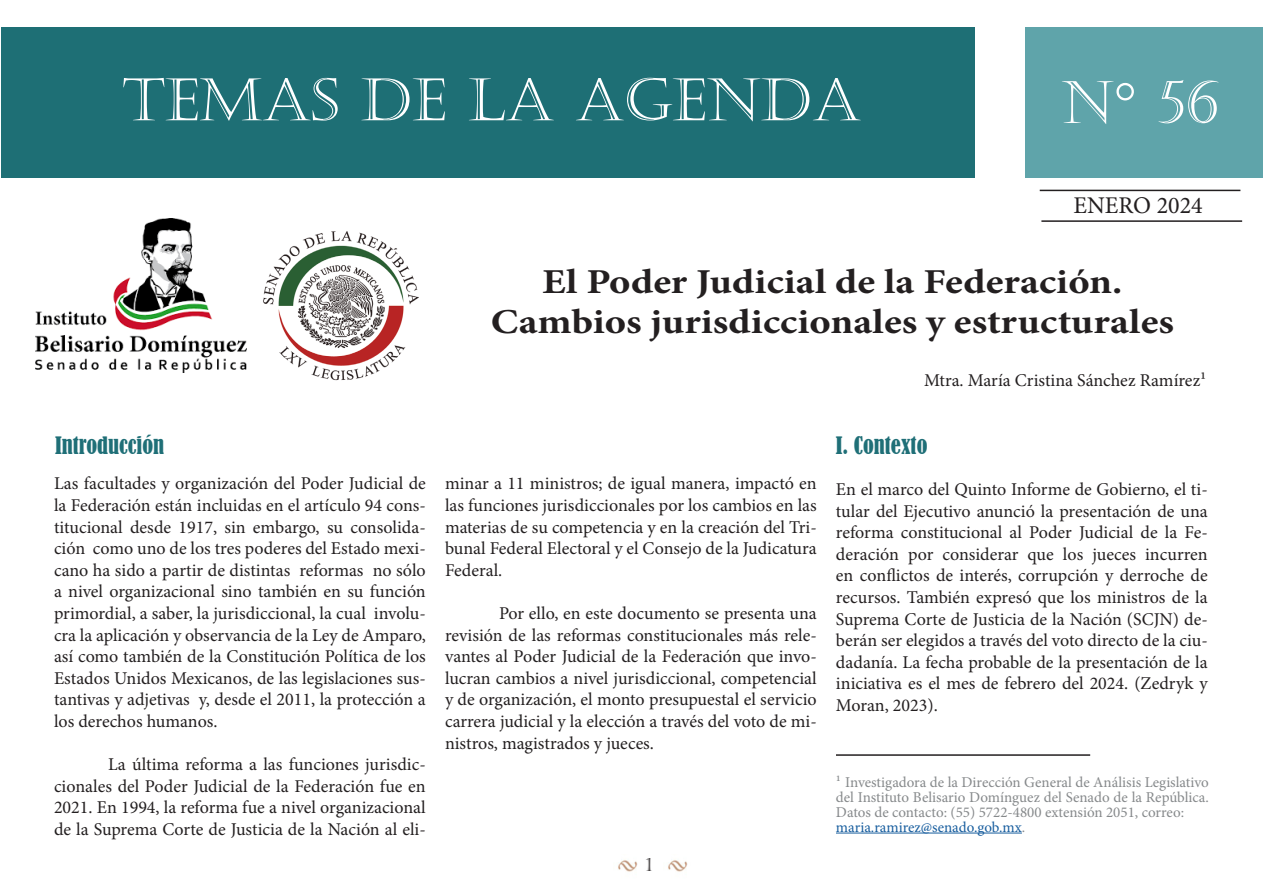
<style>
.page{position:relative;width:1263px;height:893px;background:#fff}
.page>*{position:absolute;margin:0;border:0;box-sizing:border-box;transform-origin:0 0}
.t1{font:58.5px "Castellar";color:#fff}
.t2{font:700 34.95px "Minion Pro";color:#231f20;scale:1.16 1}
.t3{font:24px "Minion Pro";color:#231f20}
.t4{font:condensed 22.5px "Bernard";color:#1f6f77}
.t5{font:18px/21.6px "Minion Pro";color:#231f20;text-align:justify}
.t6{font:18px "Castellar";color:#231f20}
.t7{font:15px/15px "Minion Pro";color:#86898b;text-align:justify}
.t8{font:15px "Minion Pro";color:#175d9e}
.s1{color:#86898b}
</style>
<div class="page">
<img style="left:618px;top:860px;width:19px;height:12px">
<img style="left:668px;top:860px;width:19px;height:12px">
<div style="left:2px;top:27px;width:973px;height:150px;background:#1e6f75"></div>
<div style="left:1025px;top:27px;width:238px;height:150px;background:#5fa4aa"></div>
<hr style="left:1040px;top:190px;width:200px;height:1px;background:#231f20">
<hr style="left:1041px;top:220px;width:201px;height:2px;background:#231f20">
<img style="left:35px;top:219px;width:211px;height:153px">
<img style="left:263px;top:231px;width:156px;height:150px">
<hr style="left:836px;top:754px;width:254px;height:2px;background:#231f20">
<hr style="left:836px;top:833px;width:186px;height:1px;background:#175d9e">
<p class="t1" style="left:122px;top:67px;width:740px">TEMAS DE LA AGENDA</p>
<p class="t1" style="left:1061px;top:69px;width:159px">N° 56</p>
<p class="t3" style="left:1073px;top:189px;width:131px">ENERO 2024</p>
<p class="t2" style="left:542px;top:257px;width:502px">El Poder Judicial de la Federación.</p>
<p class="t2" style="left:491px;top:297px;width:590px">Cambios jurisdiccionales y estructurales</p>
<p class="t5" style="left:924px;top:370px;width:284px">Mtra. María Cristina Sánchez Ramírez1</p>
<p class="t4" style="left:55px;top:432px;width:111px">Introducción</p>
<p class="t4" style="left:836px;top:432px;width:93px">I. Contexto</p>
<p class="t5" style="left:54px;top:473px;width:373px">Las facultades y organización del Poder Judicial de la Federación están incluidas en el artículo 94 cons&shy;titucional desde 1917, sin embargo, su consolida&shy;ción como uno de los tres poderes del Estado mexi&shy;cano ha sido a partir de distintas reformas no sólo a nivel organizacional sino también en su función primordial, a saber, la jurisdiccional, la cual involu&shy;cra la aplicación y observancia de la Ley de Amparo, así como también de la Constitución Política de los Estados Unidos Mexicanos, de las legislaciones sus&shy;tantivas y adjetivas y, desde el 2011, la protección a los derechos humanos.</p>
<p class="t5" style="left:54px;top:754px;width:373px;text-indent:54px">La última reforma a las funciones jurisdic&shy;cionales del Poder Judicial de la Federación fue en 2021. En 1994, la reforma fue a nivel organizacional de la Suprema Corte de Justicia de la Nación al eli-</p>
<p class="t5" style="left:445px;top:473px;width:373px">minar a 11 ministros; de igual manera, impactó en las funciones jurisdiccionales por los cambios en las materias de su competencia y en la creación del Tri&shy;bunal Federal Electoral y el Consejo de la Judicatura Federal.</p>
<p class="t5" style="left:445px;top:602px;width:373px;text-indent:54px">Por ello, en este documento se presenta una revisión de las reformas constitucionales más rele&shy;vantes al Poder Judicial de la Federación que invo&shy;lucran cambios a nivel jurisdiccional, competencial y de organización, el monto presupuestal el servicio carrera judicial y la elección a través del voto de mi&shy;nistros, magistrados y jueces.</p>
<p class="t6" style="left:645px;top:854px;width:8px">1</p>
<p class="t5" style="left:836px;top:479px;width:373px">En el marco del Quinto Informe de Gobierno, el ti&shy;tular del Ejecutivo anunció la presentación de una reforma constitucional al Poder Judicial de la Fe&shy;deración por considerar que los jueces incurren en conflictos de interés, corrupción y derroche de recursos. También expresó que los ministros de la Suprema Corte de Justicia de la Nación (SCJN) de&shy;berán ser elegidos a través del voto directo de la ciu&shy;dadanía. La fecha probable de la presentación de la iniciativa es el mes de febrero del 2024. (Zedryk y Moran, 2023).</p>
<p class="t7" style="left:836px;top:774px;width:374px">1 Investigadora de la Dirección General de Análisis Legislativo del Instituto Belisario Domínguez del Senado de la República.<br>Datos de contacto: (55) 5722-4800 extensión 2051, correo:</p>
<p class="t8" style="left:836px;top:817px;width:191px">maria.ramirez@senado.gob.mx<span class="s1">.</span></p>
</div>
